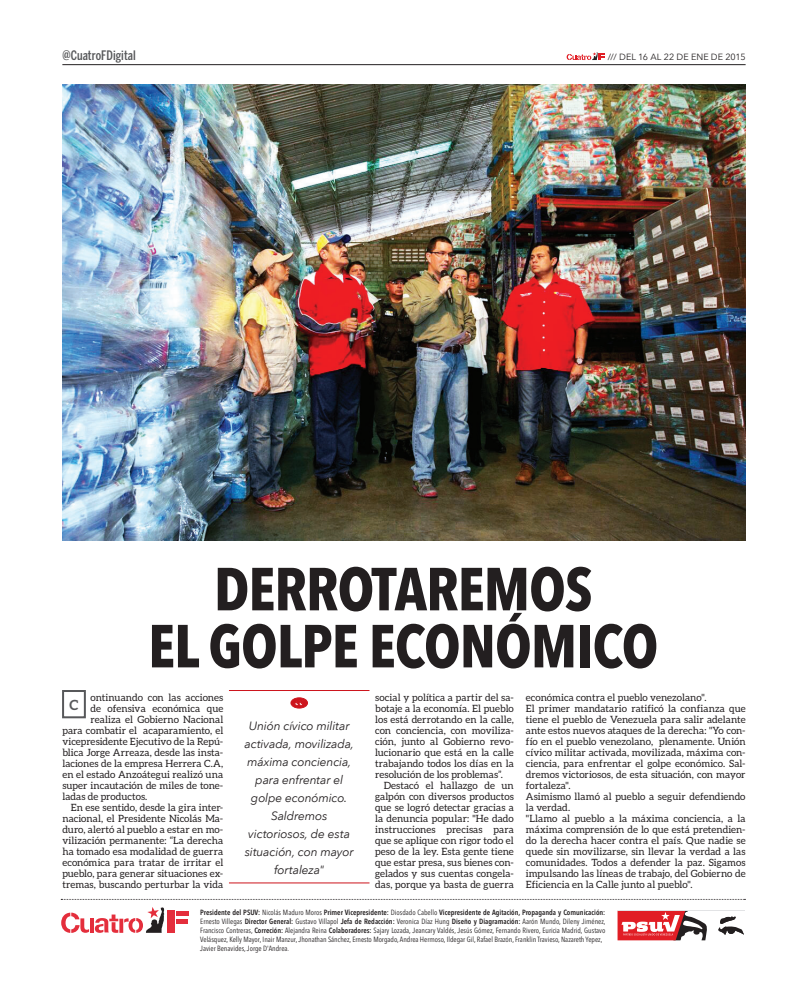
<style>
.page{position:relative;width:808px;height:1007px;background:#fff}
.page>*{position:absolute;margin:0;border:0;box-sizing:border-box;transform-origin:0 0}
.t1{font:700 60px/57px "Avenir Next Condensed";letter-spacing:-.015em;color:#231f20;text-align:center}
.t2{font:700 14px "Aleo";color:#57585a}
.t3{font:500 13px "Benton Sans Comp";letter-spacing:.005em;color:#57585a}
.t4{font:italic 12px/18px "Avenir Next";letter-spacing:-.015em;color:#231f20;text-align:center}
.t5{font:10px/11px "Aleo";letter-spacing:.005em;color:#231f20;text-align:justify}
.t6{font:9px "Avenir Next";letter-spacing:.005em;color:#231f20}
.t7{font:condensed 7.5px/9px "Avenir Next LT Pro";color:#231f20}
.s1{font-weight:600}
</style>
<div class="page">
<svg style="left:567px;top:52px;width:38px;height:8px"></svg>
<svg style="left:617px;top:911px;width:90px;height:29px"></svg>
<svg style="left:718px;top:916px;width:26px;height:18px"></svg>
<svg style="left:61px;top:912px;width:28px;height:20px"></svg>
<hr style="left:90px;top:918px;width:4px;height:14px;background:#e42e3c">
<svg style="left:95px;top:907px;width:69px;height:25px"></svg>
<div style="left:167px;top:910px;width:8px;height:22px;background:#e42e3c"></div>
<div style="left:176px;top:910px;width:12px;height:5px;background:#e42e3c"></div>
<div style="left:176px;top:919px;width:11px;height:5px;background:#e42e3c"></div>
<svg style="left:61px;top:899px;width:684px;height:1px"></svg>
<svg style="left:291px;top:697px;width:17px;height:11px"></svg>
<hr style="left:229px;top:690px;width:140px;height:1px;background:#cd151d">
<hr style="left:229px;top:882px;width:140px;height:1px;background:#cd151d">
<div style="left:62px;top:690px;width:24px;height:28px;border:2px solid #57585a"></div>
<img style="left:62px;top:85px;width:684px;height:455px">
<hr style="left:62px;top:64px;width:684px;height:1px;background:#231f20">
<h3 class="t3" style="left:62px;top:47px;width:75px">@CuatroFDigital</h3>
<p class="t6" style="left:608px;top:49px;width:139px">/// DEL 16 AL 22 DE ENE DE 2015</p>
<h1 class="t1" style="left:148px;top:560px;width:512px">DERROTAREMOS<br>EL GOLPE ECONÓMICO</h1>
<p class="t5" style="left:91px;top:691px;width:134px">ontinuando con las acciones</p>
<p class="t5" style="left:91px;top:702px;width:134px">de ofensiva económica que</p>
<p class="t5" style="left:91px;top:713px;width:134px">realiza el Gobierno Nacional</p>
<p class="t5" style="left:62px;top:724px;width:162px">para combatir el acaparamiento, el</p>
<p class="t5" style="left:62px;top:735px;width:162px">vicepresidente Ejecutivo de la Repú-</p>
<p class="t5" style="left:62px;top:746px;width:162px">blica Jorge Arreaza, desde las insta-</p>
<p class="t5" style="left:62px;top:757px;width:162px">laciones de la empresa Herrera C.A,</p>
<p class="t5" style="left:62px;top:768px;width:162px">en el estado Anzoátegui realizó una</p>
<p class="t5" style="left:62px;top:779px;width:162px">super incautación de miles de tone-</p>
<p class="t5" style="left:62px;top:790px;width:86px">ladas de productos.</p>
<p class="t5" style="left:71px;top:801px;width:154px">En ese sentido, desde la gira inter-</p>
<p class="t5" style="left:62px;top:812px;width:162px">nacional, el Presidente Nicolás Ma-</p>
<p class="t5" style="left:62px;top:823px;width:162px">duro, alertó al pueblo a estar en mo-</p>
<p class="t5" style="left:62px;top:834px;width:162px">vilización permanente: “La derecha</p>
<p class="t5" style="left:62px;top:845px;width:162px">ha tomado esa modalidad de guerra</p>
<p class="t5" style="left:62px;top:856px;width:162px">económica para tratar de irritar el</p>
<p class="t5" style="left:62px;top:867px;width:162px">pueblo, para generar situaciones ex-</p>
<p class="t5" style="left:62px;top:878px;width:162px">tremas, buscando perturbar la vida</p>
<h2 class="t2" style="left:70px;top:696px;width:10px">C</h2>
<p class="t4" style="left:244px;top:716px;width:111px">Unión cívico militar activada, movilizada, máxima conciencia, para enfrentar el golpe económico.<br>Saldremos victoriosos, de esta situación, con mayor fortaleza"</p>
<p class="t5" style="left:375px;top:691px;width:140px">social y política a partir del sa&shy;botaje a la economía. El pueblo los está derrotando en la calle, con conciencia, con moviliza&shy;ción, junto al Gobierno revo&shy;lucionario que está en la calle trabajando todos los días en la resolución de los problemas”.</p>
<p class="t5" style="left:375px;top:779px;width:140px;text-indent:9px">Destacó el hallazgo de un galpón con diversos productos que se logró detectar gracias a la denuncia popular: "He dado instrucciones precisas para que se aplique con rigor todo el peso de la ley. Esta gente tiene que estar presa, sus bienes con&shy;gelados y sus cuentas congela&shy;das, porque ya basta de guerra</p>
<p class="t5" style="left:526px;top:691px;width:221px;text-align:left">económica contra el pueblo venezolano".<br>El primer mandatario ratificó la confianza que tiene el pueblo de Venezuela para salir adelante ante estos nuevos ataques de la derecha: "Yo con&shy;fío en el pueblo venezolano, plenamente. Unión cívico militar activada, movilizada, máxima con&shy;ciencia, para enfrentar el golpe económico. Sal&shy;dremos victoriosos, de esta situación, con mayor fortaleza".<br>Asimismo llamó al pueblo a seguir defendiendo la verdad.<br>"Llamo al pueblo a la máxima conciencia, a la máxima comprensión de lo que está pretendien&shy;do la derecha hacer contra el país. Que nadie se quede sin movilizarse, sin llevar la verdad a las comunidades. Todos a defender la paz. Sigamos impulsando las líneas de trabajo, del Gobierno de Eficiencia en la Calle junto al pueblo".</p>
<p class="t7" style="left:200px;top:908px;width:407px"><span class="s1">Presidente del PSUV:</span> Nicolás Maduro Moros <span class="s1">Primer Vicepresidente:</span> Diosdado Cabello <span class="s1">Vicepresidente de Agitación, Propaganda y Comunicación:<br></span>Ernesto Villegas <span class="s1">Director General:</span> Gustavo Villapol <span class="s1">Jefa de Redacción:</span> Veronica Díaz Hung <span class="s1">Diseño y Diagramación:</span> Aarón Mundo, Dileny Jiménez, Francisco Contreras, <span class="s1">Correción:</span> Alejandra Reina <span class="s1">Colaboradores:</span> Sajary Lozada, Jeancary Valdés, Jesús Gómez, Fernando Rivero, Euricia Madrid, Gustavo Velásquez, Kelly Mayor, Inair Manzur, Jhonathan Sánchez, Ernesto Morgado, Andrea Hermoso, Ildegar Gil, Rafael Brazón, Franklin Travieso, Nazareth Yepez, Javier Benavides, Jorge D'Andrea.</p>
</div>
